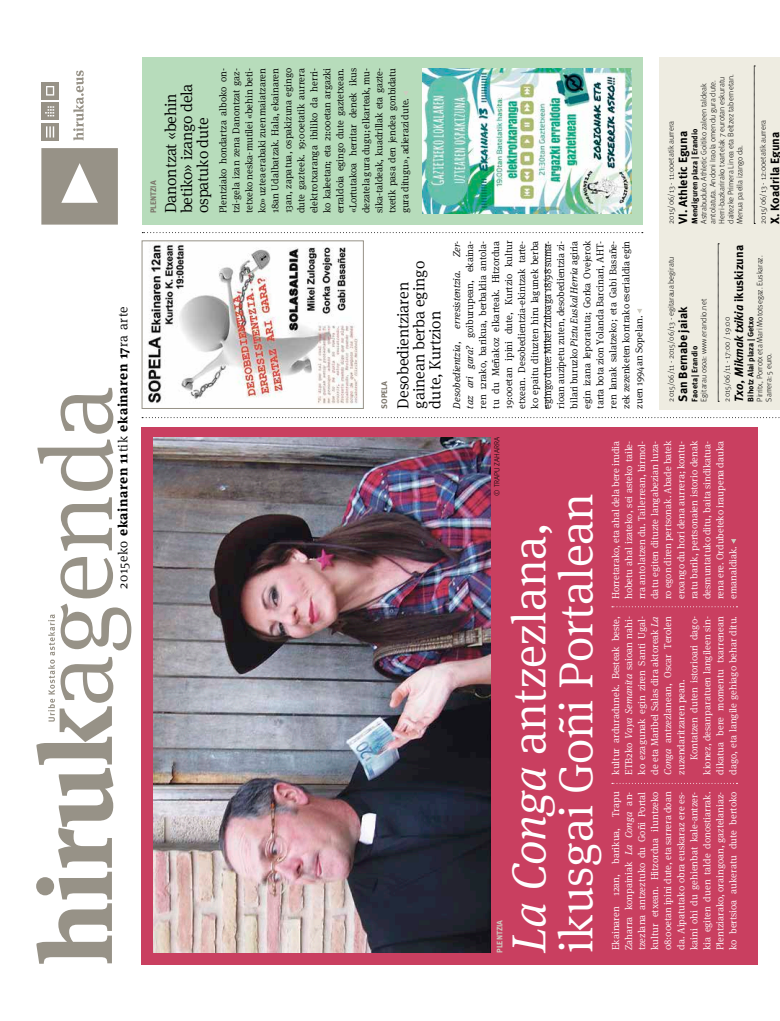
<style>
.page{position:relative;width:780px;height:1021px;background:#fff}
.page>*{position:absolute;margin:0;border:0;box-sizing:border-box;transform-origin:0 0}
.t1{font:300 48px/47px "Hiruka Serif";letter-spacing:-.005em;color:#fff}
.t2{font:300 16px/16px "Hiruka Serif";letter-spacing:-.01em;color:#000}
.t3{font:700 13.4px "Hiruka Serif";letter-spacing:.05em;color:#000}
.t4{font:700 12px "Hiruka";color:#000}
.t5{font:italic 700 12px "Hiruka";color:#000}
.t6{font:300 10px/13px "Hiruka Serif";letter-spacing:-.01em;color:#000;text-align:justify}
.t7{font:300 10px/13px "Hiruka Serif";color:#fff;text-align:justify}
.t8{font:300 10px/13px "Hiruka Serif";color:#fffcfd;text-align:justify}
.t9{font:italic 300 10px "Hiruka Serif";color:#000}
.t10{font:300 8px/9px "Hiruka";color:#000}
.t11{font:700 8px "Hiruka";color:#000}
.t12{font:700 8px "Hiruka";color:#797268}
.t13{font:700 8px "Hiruka";color:#cecbc0}
.t14{font:300 7.5px "Hiruka";letter-spacing:.005em;color:#000}
.s1{font-weight:300}
.s2{font-style:italic}
.s3{font-style:normal}
.s4{color:#fff}
</style>
<div class="page">
<svg style="left:36px;top:388px;width:95px;height:575px"></svg>
<svg style="left:41px;top:148px;width:77px;height:77px;background:#a5a097"></svg>
<div style="left:41px;top:103px;width:18px;height:17px;background:#979287"></div>
<svg style="left:45px;top:106px;width:9px;height:10px"></svg>
<div style="left:41px;top:123px;width:18px;height:18px;background:#979287"></div>
<svg style="left:46px;top:126px;width:8px;height:11px"></svg>
<div style="left:41px;top:82px;width:18px;height:17px;background:#979287"></div>
<svg style="left:46px;top:86px;width:8px;height:10px"></svg>
<svg style="left:73px;top:70px;width:11px;height:70px"></svg>
<svg style="left:142px;top:417px;width:638px;height:1px"></svg>
<div style="left:659px;top:57px;width:121px;height:353px;background:#eeece1"></div>
<svg style="left:717px;top:243px;width:2px;height:159px"></svg>
<svg style="left:754px;top:66px;width:1px;height:158px"></svg>
<div style="left:142px;top:427px;width:616px;height:537px;background:#c93f60"></div>
<img style="left:153px;top:438px;width:337px;height:514px">
<svg style="left:731px;top:539px;width:5px;height:4px"></svg>
<svg style="left:612px;top:606px;width:125px;height:1px"></svg>
<div style="left:142px;top:57px;width:500px;height:168px;background:#b7dcbb"></div>
<svg style="left:637px;top:309px;width:5px;height:4px"></svg>
<svg style="left:404px;top:91px;width:4px;height:4px"></svg>
<img style="left:422px;top:68px;width:209px;height:145px">
<svg style="left:545px;top:244px;width:1px;height:165px"></svg>
<svg style="left:142px;top:232px;width:500px;height:1px"></svg>
<img style="left:147px;top:243px;width:211px;height:161px">
<h3 class="t3" style="left:112px;top:588px;width:284px;rotate:-90deg"><span class="s1">2015eko</span> ekainaren 11<span class="s1">tik</span> ekainaren 17<span class="s1">ra arte</span></h3>
<p class="t12" style="left:147px;top:213px;width:34px;rotate:-90deg">PLENTZIA</p>
<h2 class="t2" style="left:162px;top:213px;width:131px;rotate:-90deg">Danontzat «behin betiko» izango dela ospatuko dute</h2>
<p class="t6" style="left:216px;top:213px;width:147px;rotate:-90deg">Plentziako hondartza alboko on&shy;tzi-gela izan zena Danontzat gaz&shy;tetxeko neska-mutilei «behin beti&shy;ko» uztea erabaki zuen maiatzaren 18an Udalbatzak. Hala, ekainaren 13an, zapatua, ospakizuna egingo dute gazteek. 19:00etatik aurrera elektrotxaranga ibiliko da herri&shy;ko kaleetan; eta 21:00etan argazki erraldoia egingo dute gaztetxean. «Lortutakoa herritar denek ikus dezatela gura dugu; elkarteak, mu&shy;sika-taldeak, kuadrillak eta gazte&shy;txetik pasa den jendea gonbidatu gura ditugu», adierazi dute.</p>
<p class="t12" style="left:378px;top:408px;width:29px;rotate:-90deg">sopela</p>
<h2 class="t2" style="left:394px;top:408px;width:149px;rotate:-90deg">Desobedientziaren gainean berba egingo dute, Kurtzion</h2>
<p class="t6" style="left:450px;top:408px;width:169px;text-indent:151px;rotate:-90deg"><span class="s2">Zer&shy;taz ari gara?</span> goiburupean, ekaina&shy;ren 12rako, barikua, berbaldia antola&shy;tu du Meñakoz elkarteak. Hitzordua 19:00etan ipini dute, Kurtzio kultur etxean. Desobedientzia-ekintzak tarte&shy;ko epaitu dituzten hiru lagunek berba egingo dute: Mikel Zuloaga 18/98 suma&shy;rioan auzipetu zuten, desobedientzia zi&shy;bilari buruzko <span class="s2">Piztu Euskal Herria</span> agiria egin izana leporatuta; Gorka Ovejerok tarta bota zion Yolanda Barcinari, AHT&shy;ren lanak salatzeko; eta Gabi Basañe&shy;zek zezenketen kontrako eserialdia egin zuen 1994an Sopelan.</p>
<p class="t9" style="left:449px;top:329px;width:60px;rotate:-90deg">erresistentzia.</p>
<p class="t9" style="left:449px;top:408px;width:68px;rotate:-90deg">Desobedientzia,</p>
<p class="t10" style="left:699px;top:224px;width:151px;rotate:-90deg">Astrabuduko Athletic Goitiko zaleen taldeak antolatuta. Andoni Iraola omendu gura dute.<br>Herri-bazkarirako txartelak 7 eurotan eskuratu daitezke Primera Linea eta Beltzez tabernetan.<br>Menua paella izango da.</p>
<p class="t10" style="left:666px;top:224px;width:104px;rotate:-90deg">2015/06/13 - 11:00etatik aurrera</p>
<p class="t4" style="left:673px;top:224px;width:94px;rotate:-90deg">VI. Athletic Eguna</p>
<p class="t11" style="left:688px;top:224px;width:97px;rotate:-90deg">Mendiguren plaza | Erandio</p>
<p class="t10" style="left:758px;top:224px;width:105px;rotate:-90deg">2015/06/13 - 12:00etatik aurrera</p>
<p class="t4" style="left:765px;top:224px;width:93px;rotate:-90deg">X. Koadrila Eguna</p>
<p class="t10" style="left:666px;top:401px;width:146px;rotate:-90deg">2015/06/11 - 2015/06/13 - egitaraua begiratu</p>
<p class="t10" style="left:699px;top:401px;width:104px;rotate:-90deg">Egitarau osoa: www.erandio.net</p>
<p class="t4" style="left:673px;top:401px;width:96px;rotate:-90deg">San Bernabe jaiak</p>
<p class="t11" style="left:688px;top:401px;width:57px;rotate:-90deg">Faoeta | Erandio</p>
<p class="t5" style="left:729px;top:401px;width:158px;rotate:-90deg">Txo, Mikmak txikia <span class="s3">ikuskizuna</span></p>
<p class="t10" style="left:755px;top:401px;width:147px;rotate:-90deg">Pirritx, Porrotx eta Mari Mototsegaz. Euskaraz.<br>Sarrera: 5 euro.</p>
<p class="t11" style="left:744px;top:401px;width:86px;rotate:-90deg">Bihotz Alai plaza | Getxo</p>
<p class="t10" style="left:722px;top:401px;width:86px;rotate:-90deg">2015/06/11 - 17:00 / 19:00</p>
<p class="t14" style="left:492px;top:495px;width:60px;rotate:-90deg">© TRAPU ZAHARRA</p>
<p class="t13" style="left:493px;top:952px;width:34px;rotate:-90deg">plentzia</p>
<h1 class="t1" style="left:503px;top:952px;width:461px;rotate:-90deg"><span class="s2">La Conga</span> antzezlana, ikusgai Goñi Portalean</h1>
<p class="t8" style="left:608px;top:599px;width:160px;rotate:-90deg">Horretarako, eta ahal dela bere irudia hobetu ahal izateko, sei asteko taile&shy;rra antolatzen du. Tailerrean, birmol&shy;datu egiten dituzte langabezian luza&shy;ro egon diren pertsonak. Abade batek eroango du hori dena <span class="s4">aurrera; kontu&shy;ratu barik, pertsonaien istorio denak desmuntatuko ditu, baita sindikatua&shy;rena ere. Ordubeteko iraupena dauka emanaldiak.</span></p>
<p class="t7" style="left:608px;top:774px;width:160px;rotate:-90deg">kultur arduradunek. Besteak beste, ETB2ko <span class="s2">Vaya Semanita</span> saioan nahi&shy;ko ezagunak egin ziren Santi Ugal&shy;de eta Maribel Salas dira aktoreak <span class="s2">La Conga</span> antzezlanean, Oscar Terolen zuzendaritzaren pean.</p>
<p class="t8" style="left:686px;top:774px;width:160px;text-indent:14px;rotate:-90deg">Kontatzen duten istorioari dago&shy;kionez, desanparatuen langileen sin&shy;dikatua bere momentu txarrenean dago, eta langile gehiago behar ditu.</p>
<p class="t7" style="left:608px;top:950px;width:160px;rotate:-90deg">Ekainaren 12an, barikua, Trapu Zaharra konpainiak <span class="s2">La Conga</span> an&shy;tzezlana antzeztuko du Goñi Portal kultur etxean. Hitzordua iluntzeko 08:00etan ipini dute, eta sarrera doan da. Aipatutako obra euskaraz ere es&shy;kaini ohi du gehienbat kale-antzer&shy;kia egiten duen talde donostiarrak.<br>Plentziarako, oraingoan, gaztelaniaz&shy;ko bertsioa aukeratu dute bertoko</p>
</div>
